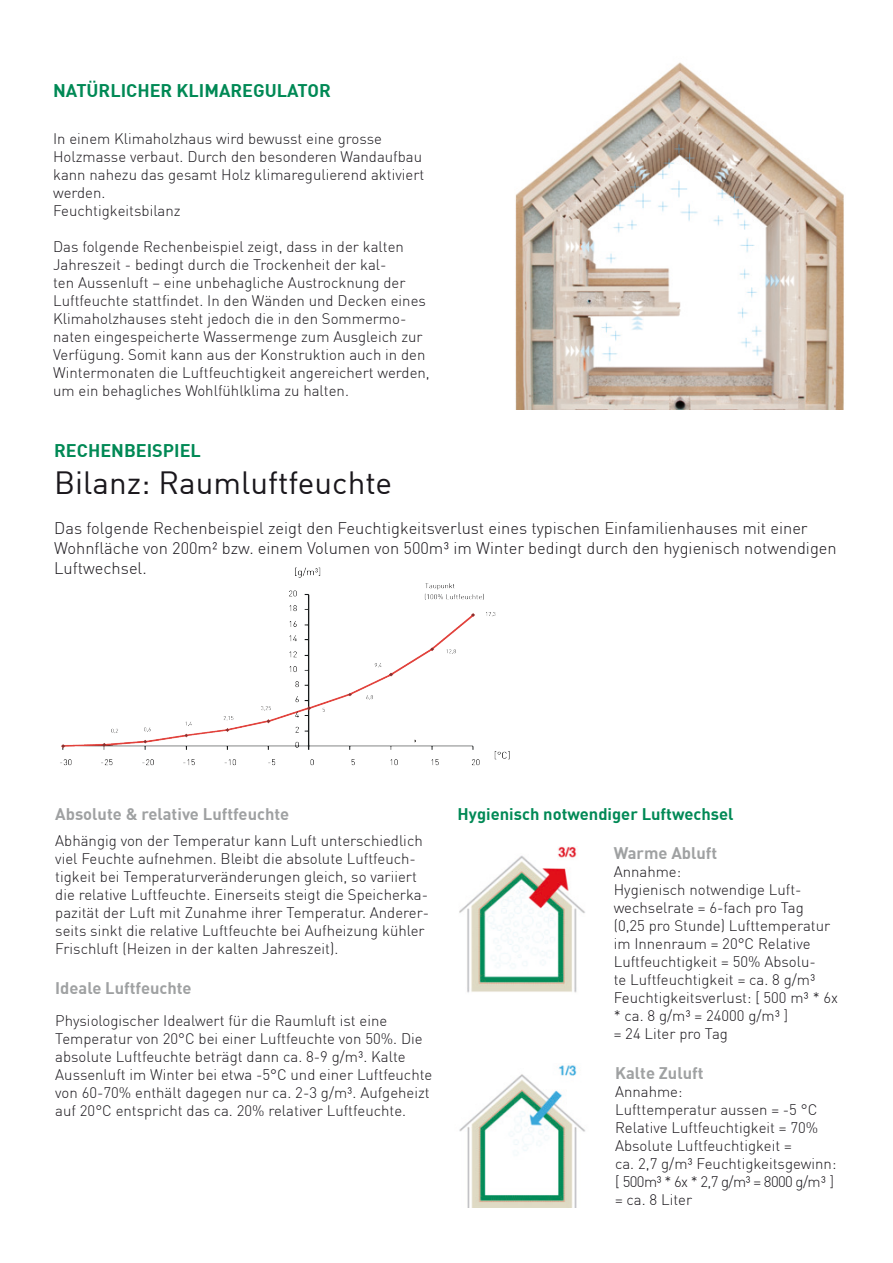
<style>
.page{position:relative;width:893px;height:1263px;background:#fff}
.page>*{position:absolute;margin:0;border:0;box-sizing:border-box;transform-origin:0 0}
.Titel_schwarz{font:31.5px "DIN";color:#1a171c}
.TITEL_VERSAL_GRÜN{font:700 18px "DIN";color:#008955}
.Lead{font:300 16.5px/19.8px "DIN";color:#1a171c}
.Zwischentitel_grau{font:700 16.5px "DIN";color:#9fa1a2}
.Zwischentitel_grün{font:700 16.5px "DIN";color:#008955}
.Lauftext{font:300 15px/18px "DIN";color:#1a171c}
.Zwischentitel_grau-2{font:300 15px/18px "DIN";color:#1a171c}
</style>
<div class="page">
<img style="left:459px;top:846px;width:126px;height:147px">
<img style="left:459px;top:1065px;width:126px;height:143px">
<img style="left:515px;top:62px;width:329px;height:347px">
<img style="left:60px;top:567px;width:450px;height:199px">
<p class="TITEL_VERSAL_GRÜN" style="left:53px;top:78px;width:279px">NATÜRLICHER KLIMAREGULATOR</p>
<p class="Lauftext" style="left:53px;top:129px;width:373px">In einem Klimaholzhaus wird bewusst eine grosse Holzmasse verbaut. Durch den besonderen Wandaufbau kann nahezu das gesamt Holz klimaregulierend aktiviert werden.</p>
<p class="Lauftext" style="left:53px;top:201px;width:129px">Feuchtigkeitsbilanz</p>
<p class="Lauftext" style="left:53px;top:237px;width:378px">Das folgende Rechenbeispiel zeigt, dass in der kalten Jahreszeit - bedingt durch die Trockenheit der kal-<br>ten Aussenluft – eine unbehagliche Austrocknung der Luftfeuchte stattfindet. In den Wänden und Decken eines Klimaholzhauses steht jedoch die in den Sommermo&shy;naten eingespeicherte Wassermenge zum Ausgleich zur Verfügung. Somit kann aus der Konstruktion auch in den Wintermonaten die Luftfeuchtigkeit angereichert werden, um ein behagliches Wohlfühlklima zu halten.</p>
<p class="TITEL_VERSAL_GRÜN" style="left:54px;top:438px;width:148px">RECHENBEISPIEL</p>
<p class="Titel_schwarz" style="left:54px;top:463px;width:340px">Bilanz: Raumluftfeuchte</p>
<p class="Lead" style="left:54px;top:518px;width:784px">Das folgende Rechenbeispiel zeigt den Feuchtigkeitsverlust eines typischen Einfamilienhauses mit einer<br>Wohnfläche von 200m² bzw. einem Volumen von 500m³ im Winter bedingt durch den hygienisch notwendigen</p>
<p class="Lead" style="left:54px;top:558px;width:94px">Luftwechsel.</p>
<p class="Zwischentitel_grau" style="left:55px;top:803px;width:235px">Absolute &amp; relative Luftfeuchte</p>
<p class="Lauftext" style="left:55px;top:831px;width:375px">Abhängig von der Temperatur kann Luft unterschiedlich viel Feuchte aufnehmen. Bleibt die absolute Luftfeuch&shy;tigkeit bei Temperaturveränderungen gleich, so variiert die relative Luftfeuchte. Einerseits steigt die Speicherka&shy;pazität der Luft mit Zunahme ihrer Temperatur. Anderer&shy;seits sinkt die relative Luftfeuchte bei Aufheizung kühler Frischluft (Heizen in der kalten Jahreszeit).</p>
<p class="Zwischentitel_grau" style="left:55px;top:977px;width:138px">Ideale Luftfeuchte</p>
<p class="Lauftext" style="left:55px;top:1011px;width:379px">Physiologischer Idealwert für die Raumluft ist eine Temperatur von 20°C bei einer Luftfeuchte von 50%. Die absolute Luftfeuchte beträgt dann ca. 8-9 g/m³. Kalte Aussenluft im Winter bei etwa -5°C und einer Luftfeuchte von 60-70% enthält dagegen nur ca. 2-3 g/m³. Aufgeheizt auf 20°C entspricht das ca. 20% relativer Luftfeuchte.</p>
<p class="Zwischentitel_grün" style="left:458px;top:803px;width:277px">Hygienisch notwendiger Luftwechsel</p>
<p class="Zwischentitel_grau" style="left:614px;top:843px;width:105px">Warme Abluft</p>
<p class="Zwischentitel_grau-2" style="left:614px;top:863px;width:69px">Annahme:</p>
<p class="Zwischentitel_grau-2" style="left:614px;top:881px;width:226px">Hygienisch notwendige Luft&shy;wechselrate = 6-fach pro Tag (0,25 pro Stunde) Lufttemperatur im Innenraum = 20°C Relative<br>Luftfeuchtigkeit = 50% Absolu-<br>te Luftfeuchtigkeit = ca. 8 g/m³<br>Feuchtigkeitsverlust: [ 500 m³ * 6x * ca. 8 g/m³ = 24000 g/m³ ]<br>= 24 Liter pro Tag</p>
<p class="Zwischentitel_grau" style="left:615px;top:1062px;width:90px">Kalte Zuluft</p>
<p class="Zwischentitel_grau-2" style="left:615px;top:1082px;width:69px">Annahme:</p>
<p class="Zwischentitel_grau-2" style="left:615px;top:1100px;width:223px">Lufttemperatur aussen = -5 °C<br>Relative Luftfeuchtigkeit = 70%<br>Absolute Luftfeuchtigkeit =<br>ca. 2,7 g/m³ Feuchtigkeitsgewinn: [ 500m³ * 6x * 2,7 g/m³ = 8000 g/m³ ] = ca. 8 Liter</p>
</div>
